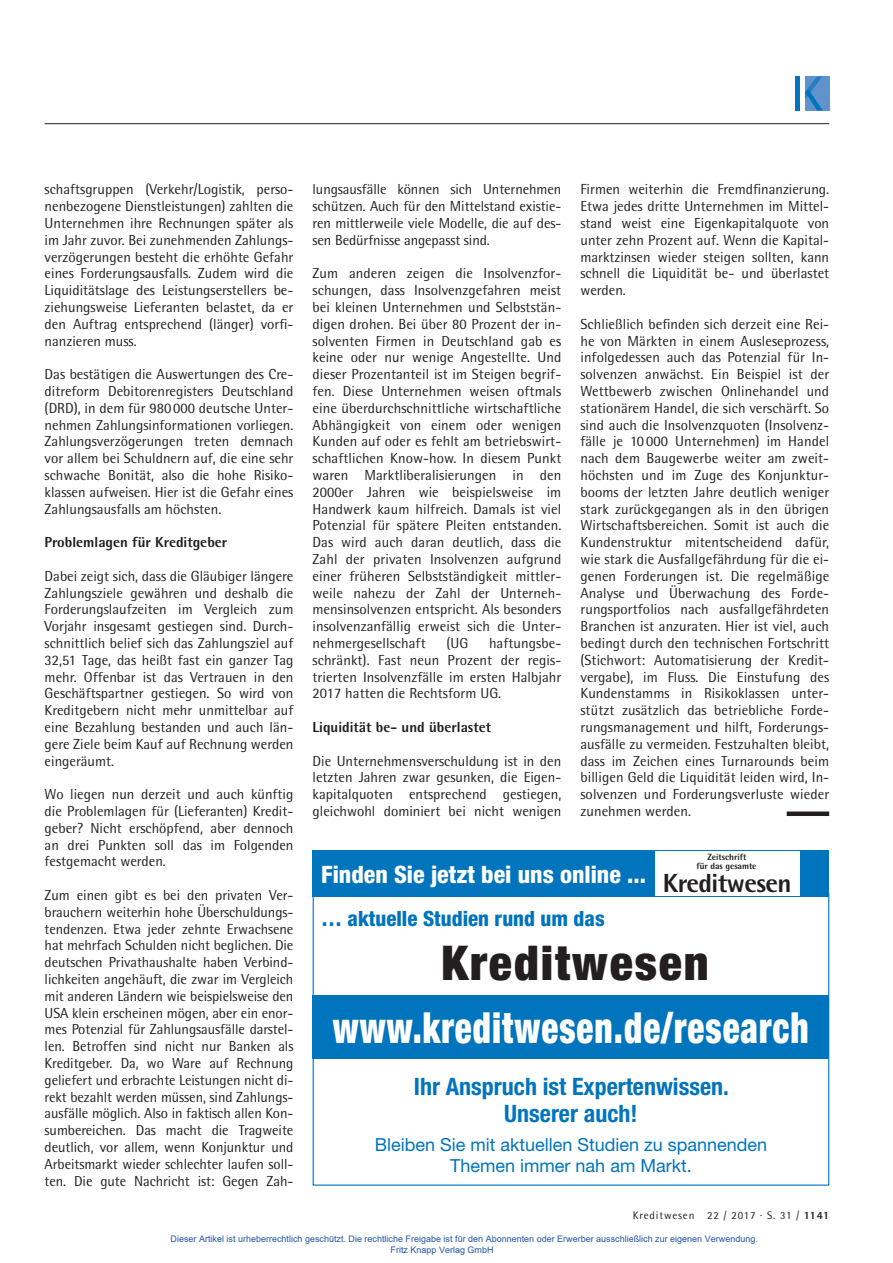
<style>
.page{position:relative;width:893px;height:1263px;background:#fff}
.page>*{position:absolute;margin:0;border:0;box-sizing:border-box;transform-origin:0 0}
.t1{font:900 condensed 48px "Helvetica Neue";letter-spacing:.04em;color:#231f20}
.t2{font:900 condensed 42.9px "Helvetica Neue";letter-spacing:.03em;color:#fff;scale:.82 1}
.t3{font:800 26.25px "Rotis Semi Sans";letter-spacing:-.025em;color:#231f20}
.t4{font:700 condensed 24px/27px "Helvetica Neue";color:#0074bc;text-align:center}
.t5{font:800 condensed 24px "Helvetica Neue";color:#fff}
.t6{font:800 condensed 21px "Helvetica Neue";color:#0074bc}
.t7{font:18px/21px "Helvetica Neue";color:#0074bc;text-align:center}
.t8{font:14.55px/16.8px "Rotis Semi Sans";color:#231f20;text-align:justify}
.t9{font:800 14.55px "Rotis Semi Sans";color:#231f20}
.t10{font:10.95px "Rotis Semi Sans";letter-spacing:.08em;color:#231f20}
.t11{font:9px/10.8px "Arial";color:#2256a6}
.t12{font:800 9px/9.8px "Rotis Semi Sans";letter-spacing:-.005em;color:#231f20;text-align:center}
.s1{font-weight:800}
</style>
<div class="page">
<hr style="left:45px;top:123px;width:784px;height:1px;background:#231f20">
<div style="left:805px;top:76px;width:24px;height:34px;background:#6092cc"></div>
<div style="left:795px;top:76px;width:5px;height:34px;background:#0074bc"></div>
<svg style="left:805px;top:76px;width:18px;height:34px"></svg>
<div style="left:787px;top:811px;width:42px;height:5px;background:#231f20"></div>
<div style="left:313px;top:850px;width:516px;height:46px;background:#0074bc"></div>
<div style="left:313px;top:995px;width:516px;height:64px;background:#0074bc"></div>
<div style="left:655px;top:851px;width:144px;height:44px;background:#fff"></div>
<p class="t8" style="left:45px;top:182px;width:250px">schaftsgruppen (Verkehr/Logistik, perso&shy;nenbezogene Dienstleistungen) zahlten die Unternehmen ihre Rechnungen später als im Jahr zuvor. Bei zunehmenden Zahlungs&shy;verzögerungen besteht die erhöhte Gefahr eines Forderungsausfalls. Zudem wird die Liquiditätslage des Leistungserstellers be&shy;ziehungsweise Lieferanten belastet, da er den Auftrag entsprechend (länger) vorfi&shy;nanzieren muss.</p>
<p class="t8" style="left:45px;top:367px;width:250px">Das bestätigen die Auswertungen des Cre&shy;ditreform Debitorenregisters Deutschland (DRD), in dem für 980 000 deutsche Unter&shy;nehmen Zahlungsinformationen vorliegen.<br>Zahlungsverzögerungen treten demnach vor allem bei Schuldnern auf, die eine sehr schwache Bonität, also die hohe Risiko&shy;klassen aufweisen. Hier ist die Gefahr eines Zahlungsausfalls am höchsten.</p>
<p class="t9" style="left:45px;top:537px;width:184px">Problemlagen für Kreditgeber</p>
<p class="t8" style="left:45px;top:569px;width:250px">Dabei zeigt sich, dass die Gläubiger längere Zahlungsziele gewähren und deshalb die Forderungslaufzeiten im Vergleich zum Vorjahr insgesamt gestiegen sind. Durch&shy;schnittlich belief sich das Zahlungsziel auf 32,51 Tage, das heißt fast ein ganzer Tag mehr. Offenbar ist das Vertrauen in den Geschäftspartner gestiegen. So wird von Kreditgebern nicht mehr unmittelbar auf eine Bezahlung bestanden und auch län&shy;gere Ziele beim Kauf auf Rechnung werden eingeräumt.</p>
<p class="t8" style="left:45px;top:787px;width:250px">Wo liegen nun derzeit und auch künftig die Problemlagen für (Lieferanten) Kredit&shy;geber? Nicht erschöpfend, aber dennoch an drei Punkten soll das im Folgenden festgemacht werden.</p>
<p class="t8" style="left:45px;top:888px;width:250px">Zum einen gibt es bei den privaten Ver&shy;brauchern weiterhin hohe Überschuldungs&shy;tendenzen. Etwa jeder zehnte Erwachsene hat mehrfach Schulden nicht beglichen. Die deutschen Privathaushalte haben Verbind&shy;lichkeiten angehäuft, die zwar im Vergleich mit anderen Ländern wie beispielsweise den USA klein erscheinen mögen, aber ein enor&shy;mes Potenzial für Zahlungsausfälle darstel&shy;len. Betroffen sind nicht nur Banken als Kreditgeber. Da, wo Ware auf Rechnung geliefert und erbrachte Leistungen nicht di&shy;rekt bezahlt werden müssen, sind Zahlungs&shy;ausfälle möglich. Also in faktisch allen Kon&shy;sumbereichen. Das macht die Tragweite deutlich, vor allem, wenn Konjunktur und Arbeitsmarkt wieder schlechter laufen soll&shy;ten. Die gute Nachricht ist: Gegen Zah-</p>
<p class="t8" style="left:313px;top:182px;width:250px">lungsausfälle können sich Unternehmen schützen. Auch für den Mittelstand existie&shy;ren mittlerweile viele Modelle, die auf des&shy;sen Bedürfnisse angepasst sind.</p>
<p class="t8" style="left:313px;top:266px;width:250px">Zum anderen zeigen die Insolvenzfor&shy;schungen, dass Insolvenzgefahren meist bei kleinen Unternehmen und Selbststän&shy;digen drohen. Bei über 80 Prozent der in&shy;solventen Firmen in Deutschland gab es keine oder nur wenige Angestellte. Und dieser Prozentanteil ist im Steigen begrif&shy;fen. Diese Unternehmen weisen oftmals eine überdurchschnittliche wirtschaftliche Abhängigkeit von einem oder wenigen Kunden auf oder es fehlt am betriebswirt&shy;schaftlichen Know-how. In diesem Punkt waren Marktliberalisierungen in den 2000er Jahren wie beispielsweise im Handwerk kaum hilfreich. Damals ist viel Potenzial für spätere Pleiten entstanden.<br>Das wird auch daran deutlich, dass die Zahl der privaten Insolvenzen aufgrund einer früheren Selbstständigkeit mittler&shy;weile nahezu der Zahl der Unterneh&shy;mensinsolvenzen entspricht. Als besonders insolvenzanfällig erweist sich die Unter&shy;nehmergesellschaft</p>
<p class="t8" style="left:446px;top:636px;width:23px">(UG</p>
<p class="t8" style="left:313px;top:636px;width:250px;text-indent:176px">haftungsbe&shy;schränkt). Fast neun Prozent der regis&shy;trierten Insolvenzfälle im ersten Halbjahr 2017 hatten die Rechtsform UG.</p>
<p class="t9" style="left:313px;top:722px;width:180px">Liquidität be- und überlastet</p>
<p class="t8" style="left:313px;top:754px;width:250px">Die Unternehmensverschuldung ist in den letzten Jahren zwar gesunken, die Eigen&shy;kapitalquoten entsprechend gestiegen, gleichwohl dominiert bei nicht wenigen</p>
<p class="t8" style="left:580px;top:182px;width:250px">Firmen weiterhin die Fremdfinanzierung.<br>Etwa jedes dritte Unternehmen im Mittel&shy;stand weist eine Eigenkapitalquote von unter zehn Prozent auf. Wenn die Kapital&shy;marktzinsen wieder steigen sollten, kann schnell die Liquidität be- und überlastet werden.</p>
<p class="t8" style="left:580px;top:317px;width:250px">Schließlich befinden sich derzeit eine Rei&shy;he von Märkten in einem Ausleseprozess, infolgedessen auch das Potenzial für In&shy;solvenzen anwächst. Ein Beispiel ist der Wettbewerb zwischen Onlinehandel und stationärem Handel, die sich verschärft. So sind auch die Insolvenzquoten (Insolvenz&shy;fälle je 10 000 Unternehmen) im Handel nach dem Baugewerbe weiter am zweit&shy;höchsten und im Zuge des Konjunktur&shy;booms der letzten Jahre deutlich weniger stark zurückgegangen als in den übrigen Wirtschaftsbereichen. Somit ist auch die Kundenstruktur mitentscheidend dafür, wie stark die Ausfallgefährdung für die ei&shy;genen Forderungen ist. Die regelmäßige Analyse und Überwachung des Forde&shy;rungsportfolios nach ausfallgefährdeten Branchen ist anzuraten. Hier ist viel, auch bedingt durch den technischen Fortschritt (Stichwort: Automatisierung der Kredit&shy;vergabe), im Fluss. Die Einstufung des Kundenstamms in Risikoklassen unter&shy;stützt zusätzlich das betriebliche Forde&shy;rungsmanagement und hilft, Forderungs&shy;ausfälle zu vermeiden. Festzuhalten bleibt, dass im Zeichen eines Turnarounds beim billigen Geld die Liquidität leiden wird, In&shy;solvenzen und Forderungsverluste wieder zunehmen werden.</p>
<h3 class="t5" style="left:321px;top:865px;width:326px">Finden Sie jetzt bei uns online ...</h3>
<p class="t12" style="left:696px;top:852px;width:62px">Zeitschrift<br>für das gesamte</p>
<h3 class="t3" style="left:663px;top:874px;width:130px">Kreditwesen</h3>
<h3 class="t6" style="left:321px;top:911px;width:285px">… aktuelle Studien rund um das</h3>
<h1 class="t1" style="left:442px;top:946px;width:269px">Kreditwesen</h1>
<h2 class="t2" style="left:333px;top:1012px;width:582px">www.kreditwesen.de/research</h2>
<h3 class="t4" style="left:414px;top:1074px;width:316px">Ihr Anspruch ist Expertenwissen.<br>Unserer auch!</h3>
<p class="t7" style="left:375px;top:1136px;width:394px">Bleiben Sie mit aktuellen Studien zu spannenden<br>Themen immer nah am Markt.</p>
<p class="t10" style="left:633px;top:1212px;width:198px">Kreditwesen 22 / 2017 · S. 31 / <span class="s1">1141</span></p>
<p class="t11" style="left:391px;top:1233px;width:369px;text-indent:-220px">Dieser Artikel ist urheberrechtlich geschützt. Die rechtliche Freigabe ist für den Abonnenten oder Erwerber ausschließlich zur eigenen Verwendung.<br>Fritz Knapp Verlag GmbH</p>
</div>
